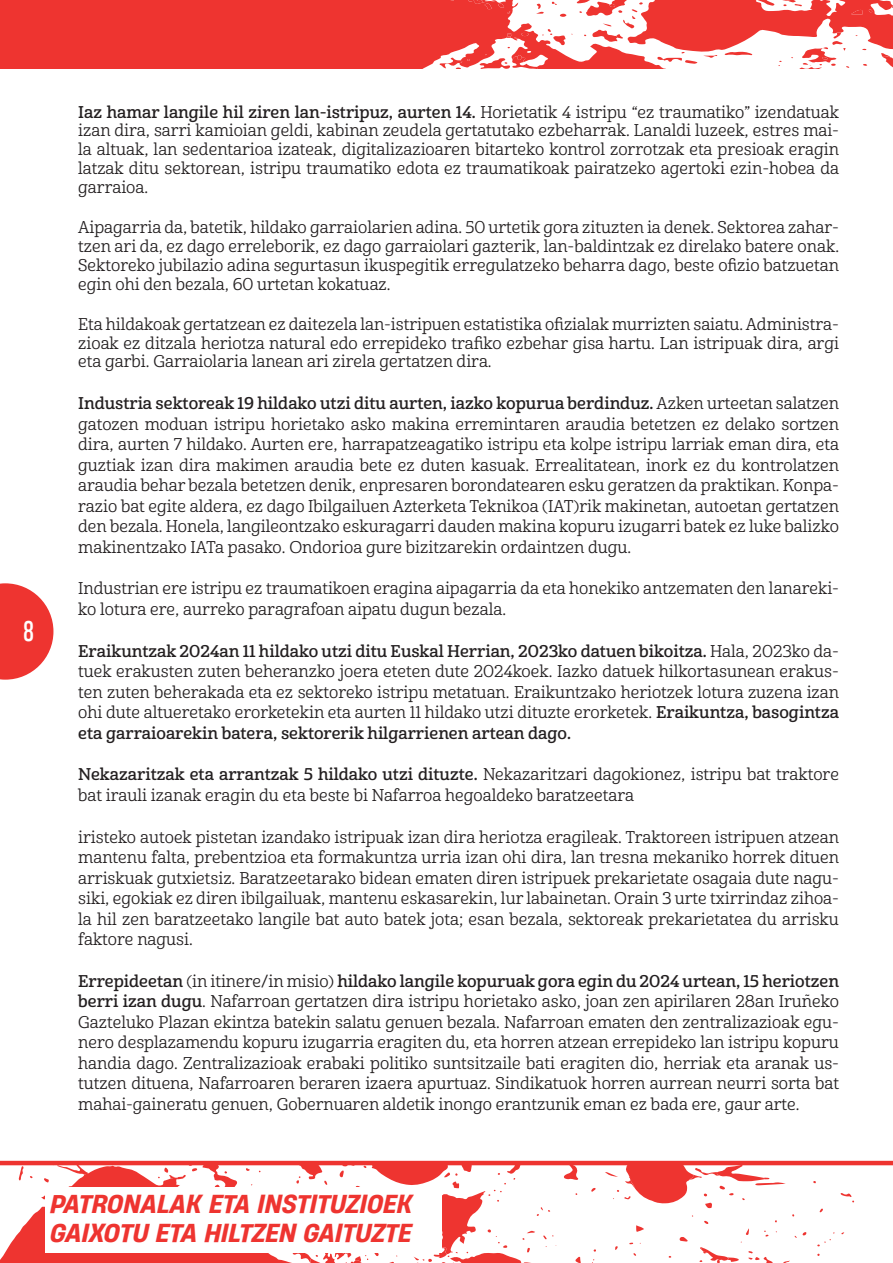
<style>
.page{position:relative;width:893px;height:1263px;background:#fff}
.page>*{position:absolute;margin:0;border:0;box-sizing:border-box;transform-origin:0 0}
.t1{font:27px "Heading Pro";color:#fff}
.t2{font:italic 500 24.45px/29.4px "Heading Now Trial 65";color:#ee3430}
.Body_Text{font:16.5px/20.5px "Cabrito Nor Reg";color:#231f20;text-align:justify}
.s1{font-family:"Cabrito Nor Dem"}
</style>
<div class="page">
<svg style="left:0;top:1165px;width:275px;height:98px;fill:#ee3430"></svg>
<svg style="left:19px;top:1166px;width:5px;height:14px"></svg>
<svg style="left:246px;top:1168px;width:4px;height:3px"></svg>
<svg style="left:41px;top:1192px;width:4px;height:7px"></svg>
<svg style="left:30px;top:1165px;width:59px;height:17px"></svg>
<svg style="left:840px;top:1193px;width:14px;height:9px"></svg>
<svg style="left:158px;top:1165px;width:45px;height:14px"></svg>
<svg style="left:817px;top:1239px;width:14px;height:7px"></svg>
<svg style="left:246px;top:1184px;width:21px;height:3px"></svg>
<svg style="left:275px;top:1165px;width:522px;height:98px"></svg>
<div style="left:45px;top:1187px;width:397px;height:65px;background:#fff"></div>
<div style="left:0;top:0;width:439px;height:68px;background:#ee3430"></div>
<svg style="left:439px;top:0;width:454px;height:68px"></svg>
<hr style="left:0;top:1161px;width:893px;height:4px;background:#ee3430">
<svg style="left:0;top:583px;width:53px;height:97px"></svg>
<h1 class="t1" style="left:23px;top:615px;width:12px">8</h1>
<p class="Body_Text" style="left:78px;top:103px;width:762px;line-height:18.9px"><span class="s1">Iaz hamar langile hil ziren lan-istripuz, aurten 14.</span> Horietatik 4 istripu “ez traumatiko” izendatuak izan dira, sarri kamioian geldi, kabinan zeudela gertatutako ezbeharrak. Lanaldi luzeek, estres mai&shy;la altuak, lan sedentarioa izateak, digitalizazioaren bitarteko kontrol zorrotzak eta presioak eragin latzak ditu sektorean, istripu traumatiko edota ez traumatikoak pairatzeko agertoki ezin-hobea da garraioa.</p>
<p class="Body_Text" style="left:78px;top:218px;width:762px;line-height:18.9px">Aipagarria da, batetik, hildako garraiolarien adina. 50 urtetik gora zituzten ia denek. Sektorea zahar&shy;tzen ari da, ez dago erreleborik, ez dago garraiolari gazterik, lan-baldintzak ez direlako batere onak.<br>Sektoreko jubilazio adina segurtasun ikuspegitik erregulatzeko beharra dago, beste ofizio batzuetan egin ohi den bezala, 60 urtetan kokatuaz.</p>
<p class="Body_Text" style="left:78px;top:315px;width:762px;line-height:18.9px">Eta hildakoak gertatzean ez daitezela lan-istripuen estatistika ofizialak murrizten saiatu. Administra&shy;zioak ez ditzala heriotza natural edo errepideko trafiko ezbehar gisa hartu. Lan istripuak dira, argi eta garbi. Garraiolaria lanean ari zirela gertatzen dira.</p>
<p class="Body_Text" style="left:78px;top:393px;width:762px"><span class="s1">Industria sektoreak 19 hildako utzi ditu aurten, iazko kopurua berdinduz.</span> Azken urteetan salatzen gatozen moduan istripu horietako asko makina erremintaren araudia betetzen ez delako sortzen dira, aurten 7 hildako. Aurten ere, harrapatzeagatiko istripu eta kolpe istripu larriak eman dira, eta guztiak izan dira makimen araudia bete ez duten kasuak. Errealitatean, inork ez du kontrolatzen araudia behar bezala betetzen denik, enpresaren borondatearen esku geratzen da praktikan. Konpa&shy;razio bat egite aldera, ez dago Ibilgailuen Azterketa Teknikoa (IAT)rik makinetan, autoetan gertatzen den bezala. Honela, langileontzako eskuragarri dauden makina kopuru izugarri batek ez luke balizko makinentzako IATa pasako. Ondorioa gure bizitzarekin ordaintzen dugu.</p>
<p class="Body_Text" style="left:78px;top:579px;width:762px">Industrian ere istripu ez traumatikoen eragina aipagarria da eta honekiko antzematen den lanareki&shy;ko lotura ere, aurreko paragrafoan aipatu dugun bezala.</p>
<p class="Body_Text" style="left:78px;top:641px;width:762px"><span class="s1">Eraikuntzak 2024an 11 hildako utzi ditu Euskal Herrian, 2023ko datuen bikoitza.</span> Hala, 2023ko da&shy;tuek erakusten zuten beheranzko joera eteten dute 2024koek. Iazko datuek hilkortasunean erakus&shy;ten zuten beherakada eta ez sektoreko istripu metatuan. Eraikuntzako heriotzek lotura zuzena izan ohi dute altueretako erorketekin eta aurten 11 hildako utzi dituzte erorketek. <span class="s1">Eraikuntza, basogintza eta garraioarekin batera, sektorerik hilgarrienen artean dago.</span></p>
<p class="Body_Text" style="left:78px;top:765px;width:762px"><span class="s1">Nekazaritzak eta arrantzak 5 hildako utzi dituzte.</span> Nekazaritzari dagokionez, istripu bat traktore bat irauli izanak eragin du eta beste bi Nafarroa hegoaldeko baratzeetara</p>
<p class="Body_Text" style="left:78px;top:827px;width:762px">iristeko autoek pistetan izandako istripuak izan dira heriotza eragileak. Traktoreen istripuen atzean mantenu falta, prebentzioa eta formakuntza urria izan ohi dira, lan tresna mekaniko horrek dituen arriskuak gutxietsiz. Baratzeetarako bidean ematen diren istripuek prekarietate osagaia dute nagu&shy;siki, egokiak ez diren ibilgailuak, mantenu eskasarekin, lur labainetan. Orain 3 urte txirrindaz zihoa&shy;la hil zen baratzeetako langile bat auto batek jota; esan bezala, sektoreak prekarietatea du arrisku faktore nagusi.</p>
<p class="Body_Text" style="left:78px;top:971px;width:762px"><span class="s1">Errepideetan</span> (in itinere/in misio) <span class="s1">hildako langile kopuruak gora egin du 2024 urtean, 15 heriotzen berri izan dugu</span>. Nafarroan gertatzen dira istripu horietako asko, joan zen apirilaren 28an Iruñeko Gazteluko Plazan ekintza batekin salatu genuen bezala. Nafarroan ematen den zentralizazioak egu&shy;nero desplazamendu kopuru izugarria eragiten du, eta horren atzean errepideko lan istripu kopuru handia dago. Zentralizazioak erabaki politiko suntsitzaile bati eragiten dio, herriak eta aranak us&shy;tutzen dituena, Nafarroaren beraren izaera apurtuaz. Sindikatuok horren aurrean neurri sorta bat mahai-gaineratu genuen, Gobernuaren aldetik inongo erantzunik eman ez bada ere, gaur arte.</p>
<h2 class="t2" style="left:50px;top:1188px;width:364px">PATRONALAK ETA INSTITUZIOEK<br>GAIXOTU ETA HILTZEN GAITUZTE</h2>
</div>
